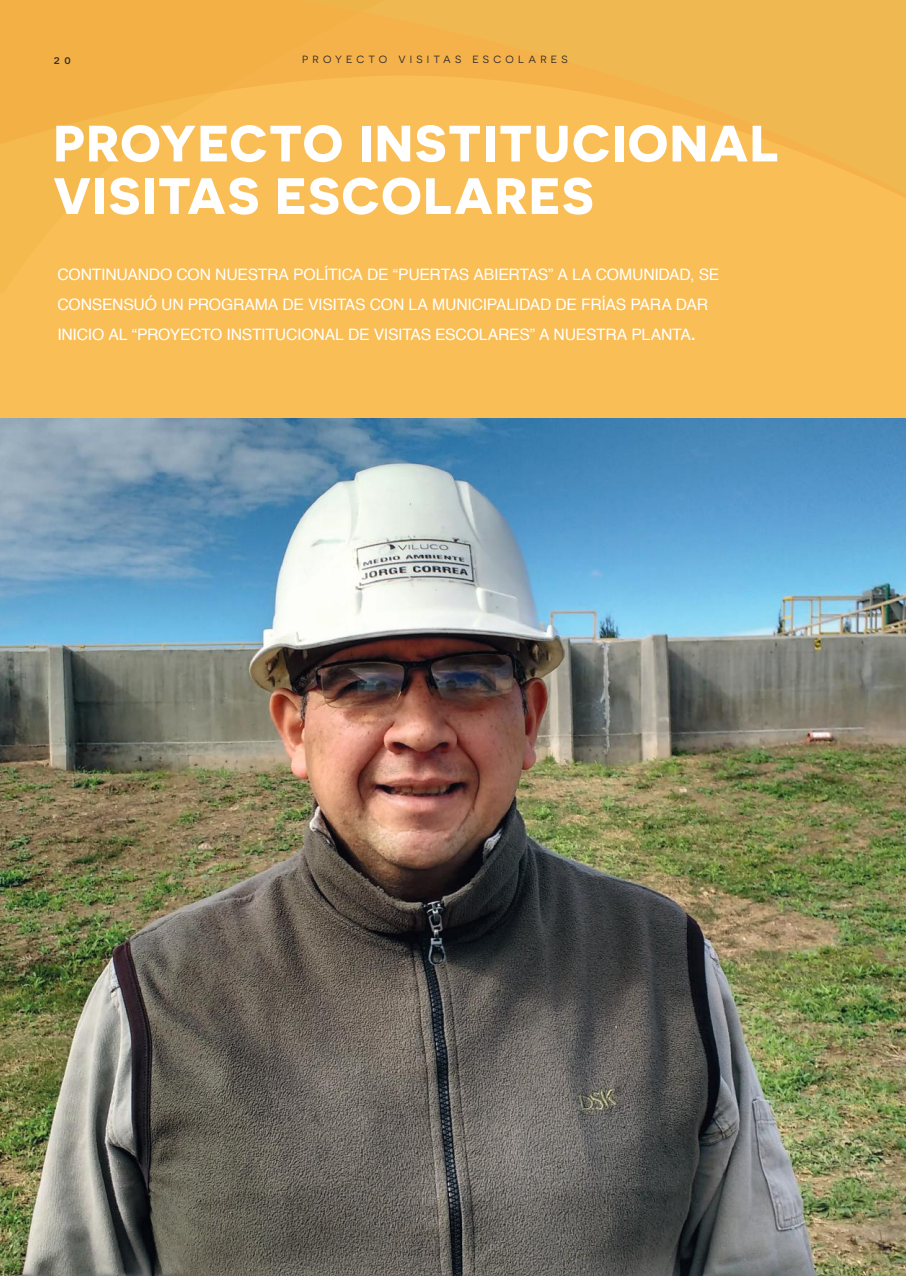
<style>
.page{position:relative;width:906px;height:1276px;background:#fff}
.page>*{position:absolute;margin:0;border:0;box-sizing:border-box;transform-origin:0 0}
.t1{font:700 51px/52.5px "Novecentosanswide";letter-spacing:.03em;color:#fff}
.t2{font:15.75px/30px "Helvetica";letter-spacing:-.015em;color:#fff}
.t3{font:500 12px "Novecentosanswide";color:#393535}
.t4{font:10.5px "Novecentosanswide";letter-spacing:.4em;color:#393535}
.s1{font-weight:700}
</style>
<div class="page">
<div style="left:0;top:0;width:906px;height:421px;background:#fabe56"></div>
<img style="left:0;top:418px;width:906px;height:858px">
<div style="left:403px;top:0;width:503px;height:12px;background:#efb850"></div>
<svg style="left:363px;top:12px;width:543px;height:186px"></svg>
<svg style="left:363px;top:0;width:40px;height:12px"></svg>
<svg style="left:0;top:0;width:363px;height:144px;fill:#f3b045"></svg>
<p class="t3" style="left:54px;top:53px;width:19px">2 0</p>
<p class="t4" style="left:302px;top:53px;width:267px">PROYECTO VISITAS ESCOLARES</p>
<h1 class="t1" style="left:53px;top:116px;width:727px">PROYECTO INSTITUCIONAL<br>VISITAS ESCOLARES</h1>
<p class="t2" style="left:57px;top:260px;width:663px">CONTINUANDO CON NUESTRA POLÍTICA DE “PUERTAS ABIERTAS” A LA COMUNIDAD, SE<br>CONSENSUÓ UN PROGRAMA DE VISITAS CON LA MUNICIPALIDAD DE FRÍAS PARA DAR<br>INICIO AL “PROYECTO INSTITUCIONAL DE VISITAS ESCOLARES” A NUESTRA PLANTA<span class="s1">.</span></p>
</div>
